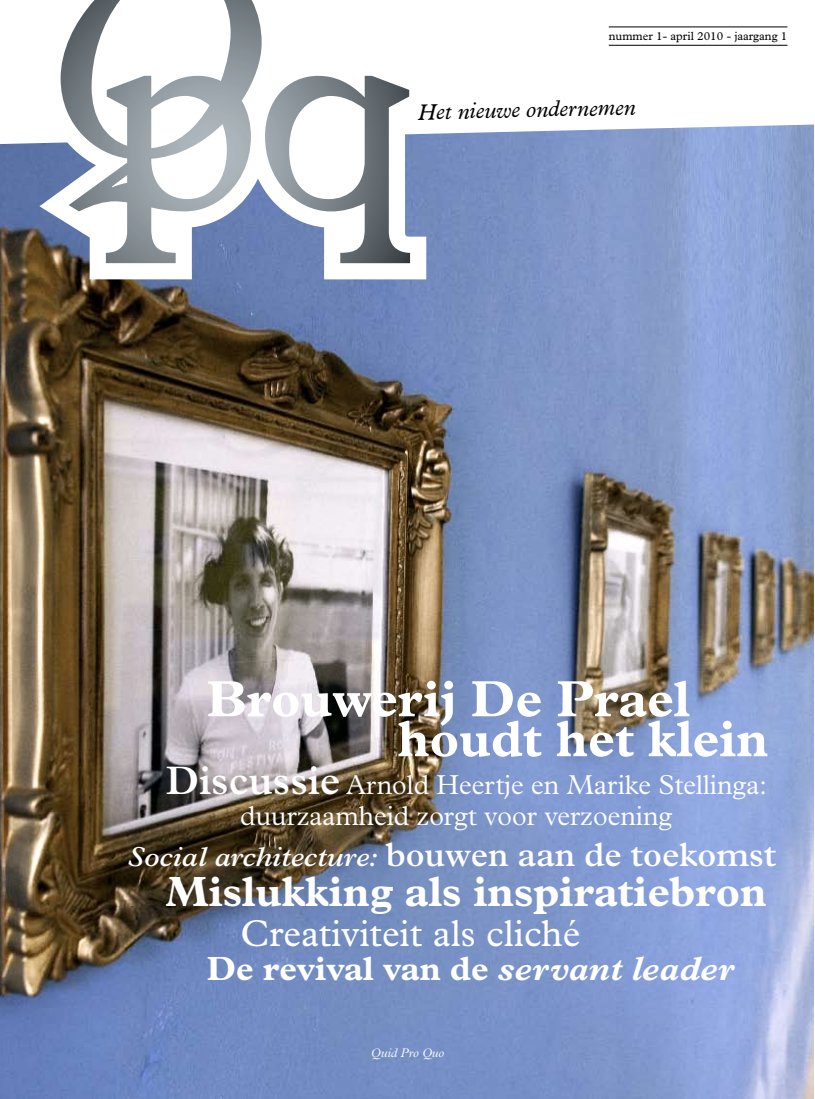
<style>
.page{position:relative;width:815px;height:1099px;background:#fff}
.page>*{position:absolute;margin:0;border:0;box-sizing:border-box;transform-origin:0 0}
.t1{font:700 51.25px/39.9px "Plantin Std";color:#fff}
.t2{font:700 42.5px "Plantin Std";color:#fff}
.t3{font:37.5px "Plantin Std";color:#fff}
.t4{font:700 33.75px "Plantin Std";color:#fff}
.t5{font:300 27.5px/31.2px "Plantin Std";color:#fff}
.t6{font:italic 600 27.5px "Plantin Std";color:#fff}
.t7{font:italic 22.5px "Plantin Std";color:#000}
.t8{font:italic 300 12.5px "Plantin Std";color:#fff}
.t9{font:11.88px "Plantin Std";color:#000}
.s1{font-weight:600;font-size:40px}
.s2{font-style:normal;font-size:33.75px}
.s3{font-style:italic}
</style>
<div class="page">
<img style="left:0;top:124px;width:814px;height:974px">
<svg style="left:40px;top:71px;width:386px;height:208px"></svg>
<svg style="left:61px;top:1px;width:349px;height:262px"></svg>
<hr style="left:609px;top:27px;width:178px;height:1px;background:#000">
<hr style="left:609px;top:45px;width:178px;height:1px;background:#000">
<p class="t9" style="left:609px;top:29px;width:180px">nummer 1- april 2010 - jaargang 1</p>
<p class="t7" style="left:417px;top:98px;width:220px;rotate:-1deg">Het nieuwe ondernemen</p>
<h1 class="t1" style="left:398px;top:678px;width:372px;text-indent:-191px">Brouwerij De Prael houdt het klein</h1>
<p class="t5" style="left:240px;top:769px;width:528px;text-indent:-75px"><span class="s1">Discussie</span> Arnold Heertje en Marike Stellinga: duurzaamheid zorgt voor verzoening</p>
<p class="t6" style="left:128px;top:841px;width:650px">Social architecture: <span class="s2">bouwen aan de toekomst</span></p>
<h2 class="t2" style="left:166px;top:866px;width:602px">Mislukking als inspiratiebron</h2>
<h3 class="t3" style="left:240px;top:912px;width:341px">Creativiteit als cliché</h3>
<p class="t4" style="left:207px;top:948px;width:529px">De revival van de <span class="s3">servant leader</span></p>
<p class="t8" style="left:371px;top:1045px;width:75px">Quid Pro Quo</p>
</div>
